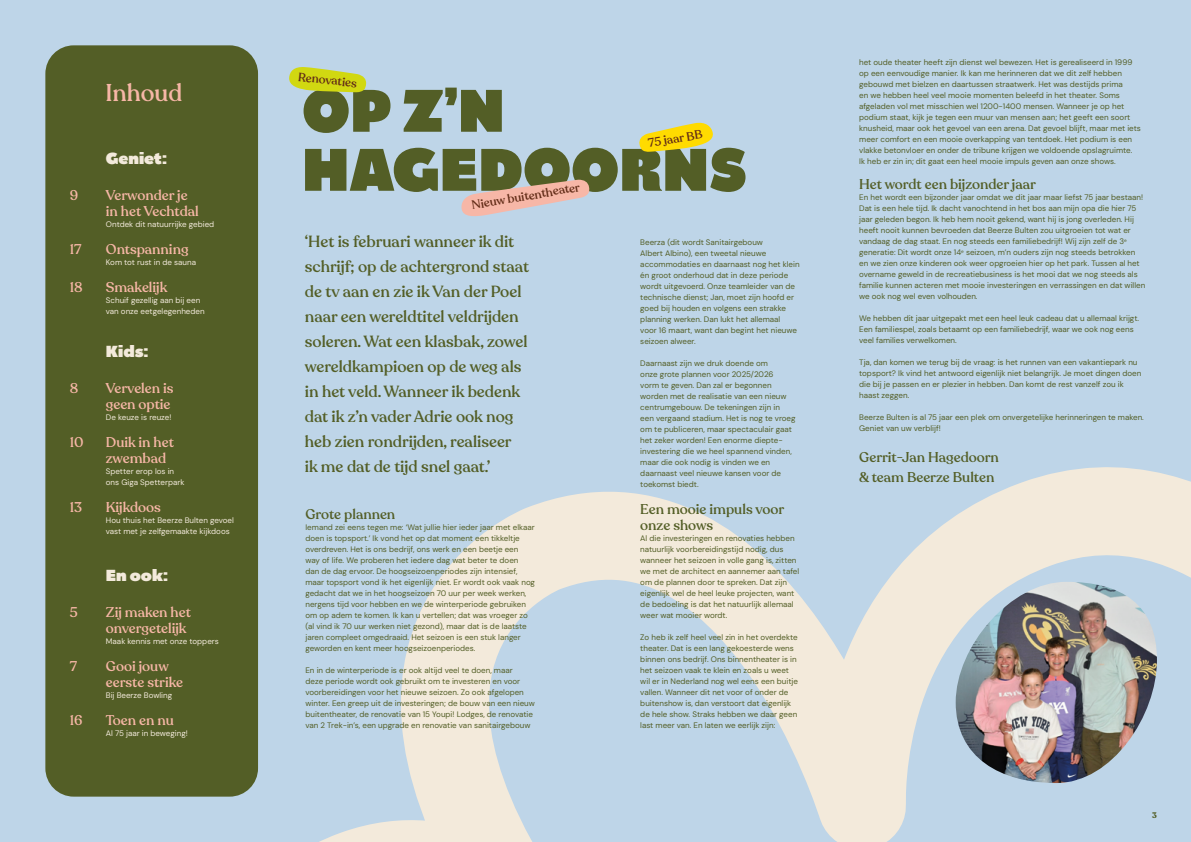
<style>
.page{position:relative;width:1191px;height:842px;background:#bed5e8}
.page>*{position:absolute;margin:0;border:0;box-sizing:border-box;transform-origin:0 0}
.t1{font:800 59.8px/59px "Catalpa";color:#535e26}
.t2{font:500 24px "Recoleta";color:#f7b7a7}
.t3{font:500 16px/25px "Recoleta";color:#535e26}
.t4{font:800 16px "Catalpa";color:#f3eadb}
.t5{font:500 14px/16px "Recoleta";color:#f7b7a7}
.t6{font:500 14px/16px "Recoleta";color:#535e26}
.t7{font:500 12px "Recoleta";color:#622c17}
.t8{font:8px/11px "DM Sans";color:#535e26}
.t9{font:8px/11px "DM Sans";color:#f3eadb}
.t10{font:700 8px "Recoleta";color:#535e26}
</style>
<div class="page">
<svg style="left:243px;top:467px;width:948px;height:375px"></svg>
<div style="left:45px;top:45px;width:213px;height:752px;background:#535e26;border-radius:28px"></div>
<img style="left:955px;top:582px;width:202px;height:201px">
<svg style="left:639px;top:122px;width:74px;height:30px"></svg>
<svg style="left:461px;top:180px;width:129px;height:36px"></svg>
<svg style="left:289px;top:67px;width:77px;height:25px"></svg>
<h2 class="t2" style="left:106px;top:78px;width:78px">Inhoud</h2>
<h3 class="t4" style="left:106px;top:148px;width:63px">Geniet:</h3>
<h3 class="t5" style="left:70px;top:187px;width:10px">9</h3>
<h3 class="t5" style="left:106px;top:187px;width:94px">Verwonder je in het Vechtdal</h3>
<p class="t9" style="left:106px;top:218px;width:110px">Ontdek dit natuurrijke gebied</p>
<h3 class="t5" style="left:70px;top:241px;width:13px">17</h3>
<h3 class="t5" style="left:106px;top:241px;width:84px">Ontspanning</h3>
<p class="t9" style="left:106px;top:256px;width:92px">Kom tot rust in de sauna</p>
<h3 class="t5" style="left:70px;top:279px;width:14px">18</h3>
<h3 class="t5" style="left:106px;top:279px;width:63px">Smakelijk</h3>
<p class="t9" style="left:106px;top:294px;width:100px">Schuif gezellig aan bij een van onze eetgelegenheden</p>
<h3 class="t4" style="left:106px;top:342px;width:44px">Kids:</h3>
<h3 class="t5" style="left:70px;top:381px;width:10px">8</h3>
<h3 class="t5" style="left:106px;top:381px;width:69px">Vervelen is geen optie</h3>
<p class="t9" style="left:106px;top:412px;width:67px">De keuze is reuze!</p>
<h3 class="t5" style="left:70px;top:435px;width:15px">10</h3>
<h3 class="t5" style="left:106px;top:435px;width:70px">Duik in het zwembad</h3>
<p class="t9" style="left:106px;top:466px;width:80px">Spetter erop los in ons Giga Spetterpark</p>
<h3 class="t5" style="left:70px;top:500px;width:14px">13</h3>
<h3 class="t5" style="left:106px;top:500px;width:57px">Kijkdoos</h3>
<p class="t9" style="left:106px;top:515px;width:130px">Hou thuis het Beerze Bulten gevoel vast met je zelfgemaakte kijkdoos</p>
<h3 class="t4" style="left:106px;top:566px;width:64px">En ook:</h3>
<h3 class="t5" style="left:70px;top:605px;width:9px">5</h3>
<h3 class="t5" style="left:106px;top:605px;width:86px">Zij maken het onvergetelijk</h3>
<p class="t9" style="left:106px;top:636px;width:114px">Maak kennis met onze toppers</p>
<h3 class="t5" style="left:70px;top:659px;width:9px">7</h3>
<h3 class="t5" style="left:106px;top:659px;width:79px">Gooi jouw eerste strike</h3>
<p class="t9" style="left:106px;top:690px;width:68px">Bij Beerze Bowling</p>
<h3 class="t5" style="left:70px;top:713px;width:14px">16</h3>
<h3 class="t5" style="left:106px;top:713px;width:70px">Toen en nu</h3>
<p class="t9" style="left:106px;top:728px;width:83px">Al 75 jaar in beweging!</p>
<h3 class="t7" style="left:299px;top:69px;width:61px;rotate:6deg">Renovaties</h3>
<h1 class="t1" style="left:302px;top:83px;width:446px">OP Z’N<br>HAGEDOORNS</h1>
<h3 class="t7" style="left:647px;top:135px;width:56px;rotate:-9deg">75 jaar BB</h3>
<h3 class="t7" style="left:470px;top:198px;width:111px;rotate:-10deg">Nieuw buitentheater</h3>
<p class="t3" style="left:305px;top:229px;width:226px">‘Het is februari wanneer ik dit schrijf; op de achtergrond staat de tv aan en zie ik Van der Poel naar een wereldtitel veldrijden soleren. Wat een klasbak, zowel wereldkampioen op de weg als in het veld. Wanneer ik bedenk dat ik z’n vader Adrie ook nog heb zien rondrijden, realiseer<br>ik me dat de tijd snel gaat.’</p>
<p class="t8" style="left:640px;top:236px;width:161px">Beerza (dit wordt Sanitairgebouw<br>Albert Albino), een tweetal nieuwe accommodaties en daarnaast nog het klein én groot onderhoud dat in deze periode wordt uitgevoerd. Onze teamleider van de technische dienst; Jan, moet zijn hoofd er goed bij houden en volgens een strakke planning werken. Dan lukt het allemaal<br>voor 16 maart, want dan begint het nieuwe seizoen alweer.</p>
<p class="t8" style="left:640px;top:357px;width:157px">Daarnaast zijn we druk doende om<br>onze grote plannen voor 2025/2026<br>vorm te geven. Dan zal er begonnen worden met de realisatie van een nieuw centrumgebouw. De tekeningen zijn in een vergaand stadium. Het is nog te vroeg om te publiceren, maar spectaculair gaat het zeker worden! Een enorme diepte&shy;investering die we heel spannend vinden, maar die ook nodig is vinden we en daarnaast veel nieuwe kansen voor de toekomst biedt.</p>
<h3 class="t6" style="left:640px;top:501px;width:145px">Een mooie impuls voor onze shows</h3>
<p class="t8" style="left:640px;top:532px;width:160px">Al die investeringen en renovaties hebben natuurlijk voorbereidingstijd nodig, dus wanneer het seizoen in volle gang is, zitten we met de architect en aannemer aan tafel om de plannen door te spreken. Dat zijn eigenlijk wel de heel leuke projecten, want de bedoeling is dat het natuurlijk allemaal weer wat mooier wordt.</p>
<p class="t8" style="left:640px;top:631px;width:159px">Zo heb ik zelf heel veel zin in het overdekte theater. Dat is een lang gekoesterde wens binnen ons bedrijf. Ons binnentheater is in het seizoen vaak te klein en zoals u weet wil er in Nederland nog wel eens een buitje vallen. Wanneer dit net voor of onder de buitenshow is, dan verstoort dat eigenlijk de hele show. Straks hebben we daar geen last meer van. En laten we eerlijk zijn:</p>
<h3 class="t6" style="left:305px;top:507px;width:91px">Grote plannen</h3>
<p class="t8" style="left:305px;top:522px;width:231px">Iemand zei eens tegen me: ‘Wat jullie hier ieder jaar met elkaar doen is topsport.’ Ik vond het op dat moment een tikkeltje overdreven. Het is ons bedrijf, ons werk en een beetje een<br>way of life. We proberen het iedere dag wat beter te doen<br>dan de dag ervoor. De hoogseizoenperiodes zijn intensief, maar topsport vond ik het eigenlijk niet. Er wordt ook vaak nog gedacht dat we in het hoogseizoen 70 uur per week werken, nergens tijd voor hebben en we de winterperiode gebruiken om op adem te komen. Ik kan u vertellen; dat was vroeger zo (al vind ik 70 uur werken niet gezond), maar dat is de laatste jaren compleet omgedraaid. Het seizoen is een stuk langer geworden en kent meer hoogseizoenperiodes.</p>
<p class="t8" style="left:305px;top:665px;width:231px">En in de winterperiode is er ook altijd veel te doen, maar<br>deze periode wordt ook gebruikt om te investeren en voor voorbereidingen voor het nieuwe seizoen. Zo ook afgelopen winter. Een greep uit de investeringen; de bouw van een nieuw buitentheater, de renovatie van 15 Youpi! Lodges, de renovatie van 2 Trek-in’s, een upgrade en renovatie van sanitairgebouw</p>
<p class="t8" style="left:859px;top:56px;width:283px">het oude theater heeft zijn dienst wel bewezen. Het is gerealiseerd in 1999 op een eenvoudige manier. Ik kan me herinneren dat we dit zelf hebben gebouwd met bielzen en daartussen straatwerk. Het was destijds prima<br>en we hebben heel veel mooie momenten beleefd in het theater. Soms afgeladen vol met misschien wel 1200-1400 mensen. Wanneer je op het podium staat, kijk je tegen een muur van mensen aan; het geeft een soort knusheid, maar ook het gevoel van een arena. Dat gevoel blijft, maar met iets meer comfort en een mooie overkapping van tentdoek. Het podium is een vlakke betonvloer en onder de tribune krijgen we voldoende opslagruimte.<br>Ik heb er zin in; dit gaat een heel mooie impuls geven aan onze shows.</p>
<h3 class="t6" style="left:859px;top:177px;width:178px">Het wordt een bijzonder jaar</h3>
<p class="t8" style="left:859px;top:192px;width:288px">En het wordt een bijzonder jaar omdat we dit jaar maar liefst 75 jaar bestaan!<br>Dat is een hele tijd. Ik dacht vanochtend in het bos aan mijn opa die hier 75 jaar geleden begon. Ik heb hem nooit gekend, want hij is jong overleden. Hij heeft nooit kunnen bevroeden dat Beerze Bulten zou uitgroeien tot wat er vandaag de dag staat. En nog steeds een familiebedrijf! Wij zijn zelf de 3<sup>e </sup>generatie: Dit wordt onze 14<sup>e</sup> seizoen, m’n ouders zijn nog steeds betrokken en we zien onze kinderen ook weer opgroeien hier op het park. Tussen al het overname geweld in de recreatiebusiness is het mooi dat we nog steeds als familie kunnen acteren met mooie investeringen en verrassingen en dat willen we ook nog wel even volhouden.</p>
<p class="t8" style="left:859px;top:313px;width:281px">We hebben dit jaar uitgepakt met een heel leuk cadeau dat u allemaal krijgt.<br>Een familiespel, zoals betaamt op een familiebedrijf, waar we ook nog eens veel families verwelkomen.</p>
<p class="t8" style="left:859px;top:357px;width:284px">Tja, dan komen we terug bij de vraag: is het runnen van een vakantiepark nu topsport? Ik vind het antwoord eigenlijk niet belangrijk. Je moet dingen doen die bij je passen en er plezier in hebben. Dan komt de rest vanzelf zou ik haast zeggen.</p>
<p class="t8" style="left:859px;top:412px;width:286px">Beerze Bulten is al 75 jaar een plek om onvergetelijke herinneringen te maken.<br>Geniet van uw verblijf!</p>
<h3 class="t6" style="left:859px;top:448px;width:141px;line-height:20px">Gerrit-Jan Hagedoorn &amp; team Beerze Bulten</h3>
<p class="t10" style="left:1152px;top:810px;width:6px">3</p>
</div>
